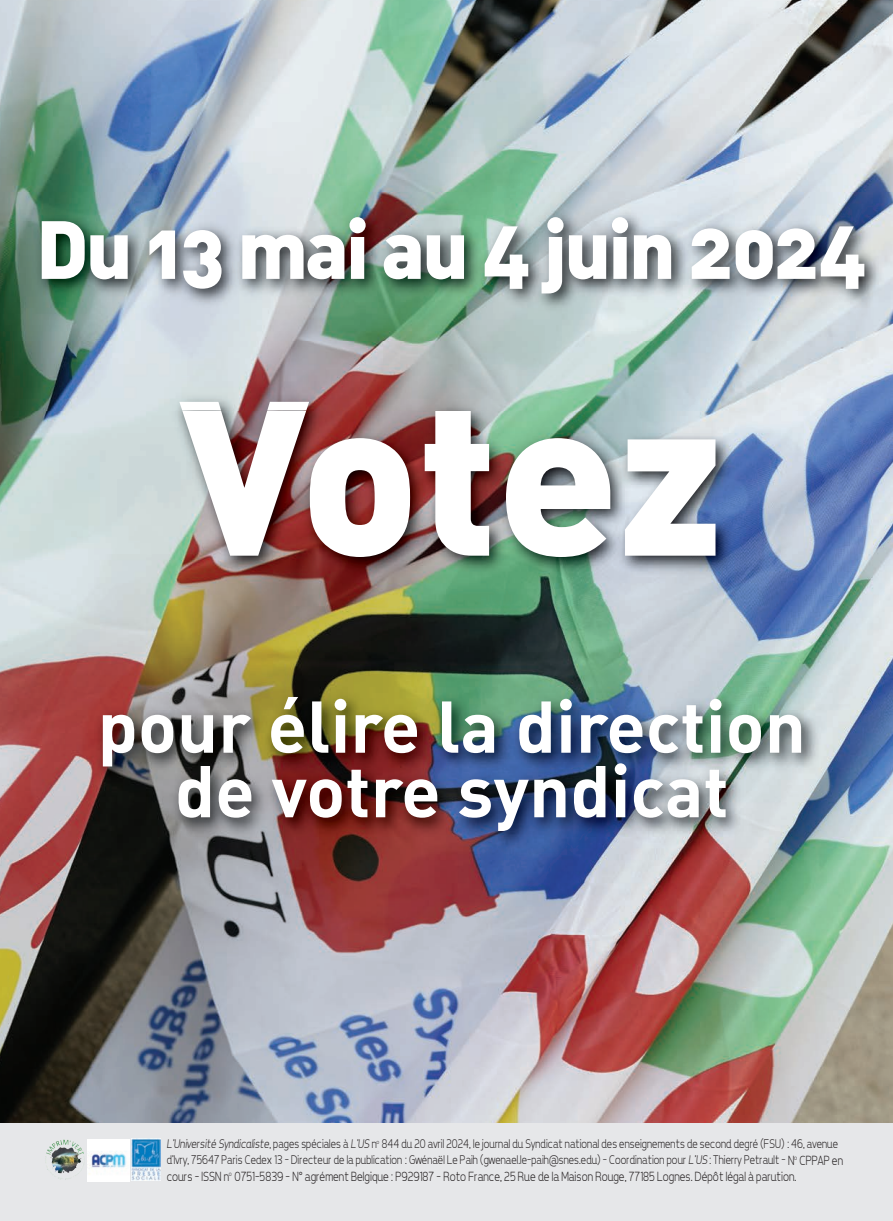
<style>
.page{position:relative;width:893px;height:1221px;background:#fff}
.page>*{position:absolute;margin:0;border:0;box-sizing:border-box;transform-origin:0 0}
.t1{font:216px "DIN Black Alternate";color:#fff}
.t2{font:81px "DIN Black Alternate";letter-spacing:-.035em;color:#fff}
.t3{font:72px/64.5px "DIN Bold Alternate";color:#fff;text-align:center}
.t4{font:300 13.5px "Tepeno Sans";letter-spacing:-.01em;color:#231f20;scale:.89 1}
.t5{font:300 12.75px/16.5px "Tepeno Sans";letter-spacing:-.01em;color:#231f20;scale:.89 1}
.s1{font-style:italic}
.s2{font-size:13.5px}
</style>
<div class="page">
<img style="left:0;top:0;width:893px;height:1123px">
<img style="left:0;top:193px;width:893px;height:873px">
<img style="left:179px;top:402px;width:130px;height:8px">
<div style="left:0;top:1123px;width:893px;height:97px;background:#e6e7e9"></div>
<img style="left:47px;top:1139px;width:32px;height:14px">
<img style="left:88px;top:1139px;width:41px;height:41px">
<img style="left:131px;top:1138px;width:30px;height:42px">
<h2 class="t2" style="left:36px;top:221px;width:833px">Du 13 mai au 4 juin 2024</h2>
<h1 class="t1" style="left:179px;top:400px;width:546px">Votez</h1>
<h3 class="t3" style="left:98px;top:702px;width:710px">pour élire la direction de votre syndicat</h3>
<p class="t5" style="left:166px;top:1134px;width:762px"><span class="s1">L’Université Syndicaliste</span>, pages spéciales à <span class="s1">L’US</span> n<sup>o</sup> 844 du 20 avril 2024, le journal du Syndicat national des enseignements de second degré (FSU) : 46, avenue d’Ivry, 75647 Paris Cedex 13 – Directeur de la publication : Gwénaël Le Paih (gwenael.le-paih@snes.edu) – Coordination pour <span class="s1">L'US</span> : Thierry Petrault - <span class="s2">N</span><sup>o</sup> <span class="s2">CPPAP en</span></p>
<p class="t4" style="left:166px;top:1168px;width:709px">cours – ISSN n<sup>o</sup> 0751-5839 - N° agrément Belgique : P929187 - Roto France, 25 Rue de la Maison Rouge, 77185 Lognes. Dépôt légal à parution.</p>
</div>
